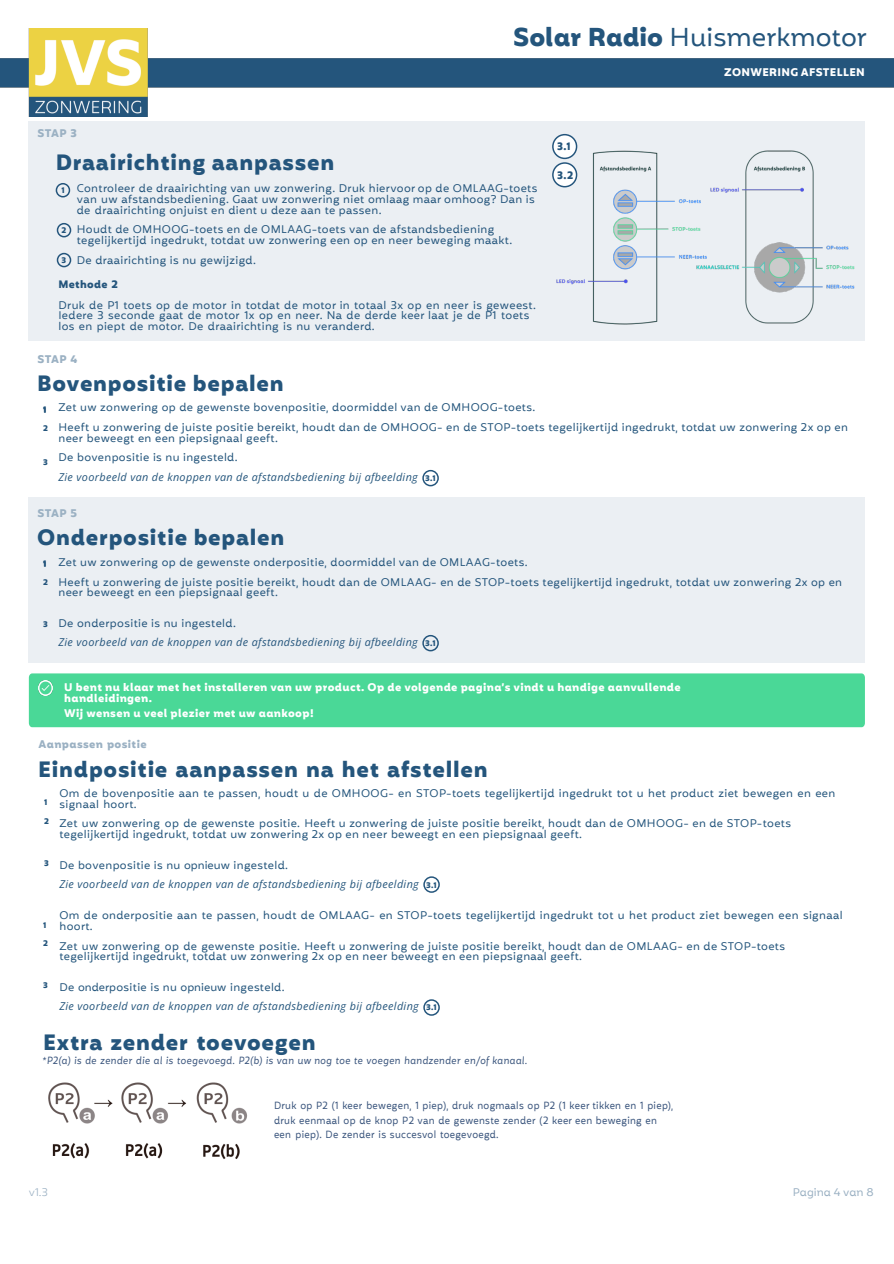
<style>
.page{position:relative;width:894px;height:1264px;background:#fff}
.page>*{position:absolute;margin:0;border:0;box-sizing:border-box;transform-origin:0 0}
.t1{font:25.2px "Mohr Alt";color:#24557c}
.t2{font:700 21.6px "Mohr";letter-spacing:.035em;color:#24557c}
.t3{font:10.8px/10.8px "Mohr";letter-spacing:.035em;color:#24557c}
.t4{font:italic 10.8px "Open Sans";letter-spacing:.035em;color:#24557c}
.t5{font:700 10.8px/10.8px "Mohr Alt";letter-spacing:.035em;color:#fff}
.t6{font:700 10.8px "Mohr Alt";letter-spacing:.035em;color:#9bb1c3}
.t7{font:10.8px "Mohr Alt";color:#9bb1c3}
.t8{font:300 10.8px "Mohr";color:#9bb1c3}
.t9{font:700 10.5px "Mohr";letter-spacing:.035em;color:#24557c}
.t10{font:700 10.5px "Mohr";letter-spacing:.035em;color:#24557c;scale:.95 1}
.t11{font:10.2px/14.5px "Mohr";letter-spacing:.03em;color:#39547c;scale:.91 1}
.t12{font:italic 10.2px "Mohr";letter-spacing:.03em;color:#39547c;scale:.91 1}
.t13{font:700 7.95px "Mohr";color:#24557c}
.s1{font-weight:700}
.s2{font-weight:700;font-size:7.95px}
.s3{font-family:"Mohr";font-weight:700;font-style:normal;font-size:7.95px}
</style>
<div class="page">
<img style="left:0;top:29px;width:893px;height:87px">
<div style="left:29px;top:673px;width:835px;height:54px;background:#4ad897"></div>
<img style="left:38px;top:680px;width:15px;height:15px">
<svg style="left:422px;top:470px;width:16px;height:16px"></svg>
<svg style="left:423px;top:876px;width:16px;height:16px"></svg>
<svg style="left:423px;top:999px;width:16px;height:16px"></svg>
<div style="left:29px;top:497px;width:835px;height:165px;background:#ebeff3"></div>
<svg style="left:422px;top:634px;width:16px;height:17px"></svg>
<div style="left:29px;top:121px;width:835px;height:219px;background:#ebeff3"></div>
<img style="left:556px;top:144px;width:138px;height:181px">
<svg style="left:552px;top:134px;width:25px;height:53px"></svg>
<img style="left:694px;top:150px;width:161px;height:174px">
<svg style="left:57px;top:223px;width:14px;height:14px"></svg>
<svg style="left:57px;top:253px;width:14px;height:14px"></svg>
<svg style="left:56px;top:183px;width:14px;height:14px"></svg>
<img style="left:48px;top:1082px;width:200px;height:77px">
<p class="t6" style="left:38px;top:126px;width:41px">STAP 3</p>
<h1 class="t1" style="left:513px;top:22px;width:355px"><span class="s1">Solar Radio</span> Huismerkmotor</h1>
<p class="t5" style="left:724px;top:67px;width:142px">ZONWERING AFSTELLEN</p>
<h2 class="t2" style="left:56px;top:150px;width:280px">Draairichting aanpassen</h2>
<p class="t3" style="left:77px;top:183px;width:462px;text-indent:-15px"><sub>1</sub> Controleer de draairichting van uw zonwering. Druk hiervoor op de OMLAAG-toets van uw afstandsbediening. Gaat uw zonwering niet omlaag maar omhoog? Dan is de draairichting onjuist en dient u deze aan te passen.</p>
<p class="t3" style="left:77px;top:224px;width:437px;text-indent:-15px"><span class="s2">2</span> Houdt de OMHOOG-toets en de OMLAAG-toets van de afstandsbediening tegelijkertijd ingedrukt, totdat uw zonwering een op en neer beweging maakt.</p>
<p class="t3" style="left:62px;top:254px;width:196px"><span class="s2">3</span> De draairichting is nu gewijzigd.</p>
<p class="t9" style="left:58px;top:278px;width:61px">Methode 2</p>
<p class="t3" style="left:58px;top:299px;width:479px">Druk de P1 toets op de motor in totdat de motor in totaal 3x op en neer is geweest.<br>Iedere 3 seconde gaat de motor 1x op en neer. Na de derde keer laat je de P1 toets los en piept de motor. De draairichting is nu veranderd.</p>
<p class="t6" style="left:38px;top:353px;width:41px">STAP 4</p>
<h2 class="t2" style="left:37px;top:371px;width:248px">Bovenpositie bepalen</h2>
<p class="t10" style="left:557px;top:140px;width:16px">3.1</p>
<p class="t10" style="left:557px;top:169px;width:18px">3.2</p>
<p class="t13" style="left:43px;top:405px;width:5px">1</p>
<p class="t13" style="left:43px;top:423px;width:6px">2</p>
<p class="t13" style="left:43px;top:457px;width:6px">3</p>
<p class="t3" style="left:58px;top:398px;width:790px;line-height:19.5px">Zet uw zonwering op de gewenste bovenpositie, doormiddel van de OMHOOG-toets.<br>Heeft u zonwering de juiste positie bereikt, houdt dan de OMHOOG- en de STOP-toets tegelijkertijd ingedrukt, totdat uw zonwering 2x op en</p>
<p class="t3" style="left:58px;top:428px;width:221px;line-height:19.5px">neer beweegt en een piepsignaal geeft.<br>De bovenpositie is nu ingesteld.</p>
<p class="t4" style="left:58px;top:469px;width:378px">Zie voorbeeld van de knoppen van de afstandsbediening bij afbeelding <span class="s3">3.1</span></p>
<p class="t6" style="left:38px;top:507px;width:41px">STAP 5</p>
<h2 class="t2" style="left:37px;top:525px;width:248px">Onderpositie bepalen</h2>
<p class="t13" style="left:43px;top:558px;width:5px">1</p>
<p class="t13" style="left:43px;top:577px;width:6px">2</p>
<p class="t13" style="left:43px;top:619px;width:6px">3</p>
<p class="t3" style="left:58px;top:552px;width:784px;line-height:19.5px">Zet uw zonwering op de gewenste onderpositie, doormiddel van de OMLAAG-toets.<br>Heeft u zonwering de juiste positie bereikt, houdt dan de OMLAAG- en de STOP-toets tegelijkertijd ingedrukt, totdat uw zonwering 2x op en</p>
<p class="t3" style="left:58px;top:587px;width:221px">neer beweegt en een piepsignaal geeft.</p>
<p class="t3" style="left:58px;top:617px;width:179px">De onderpositie is nu ingesteld.</p>
<p class="t4" style="left:58px;top:634px;width:378px">Zie voorbeeld van de knoppen van de afstandsbediening bij afbeelding <span class="s3">3.1</span></p>
<p class="t5" style="left:64px;top:682px;width:617px">U bent nu klaar met het installeren van uw product. Op de volgende pagina’s vindt u handige aanvullende handleidingen.</p>
<p class="t5" style="left:64px;top:707px;width:251px">Wij wensen u veel plezier met uw aankoop!</p>
<p class="t6" style="left:39px;top:738px;width:109px">Aanpassen positie</p>
<h2 class="t2" style="left:38px;top:756px;width:450px">Eindpositie aanpassen na het afstellen</h2>
<p class="t13" style="left:44px;top:797px;width:5px">1</p>
<p class="t13" style="left:44px;top:816px;width:6px">2</p>
<p class="t13" style="left:44px;top:858px;width:6px">3</p>
<p class="t13" style="left:43px;top:920px;width:5px">1</p>
<p class="t13" style="left:43px;top:938px;width:6px">2</p>
<p class="t13" style="left:43px;top:980px;width:6px">3</p>
<p class="t3" style="left:59px;top:787px;width:777px">Om de bovenpositie aan te passen, houdt u de OMHOOG- en STOP-toets tegelijkertijd ingedrukt tot u het product ziet bewegen en een signaal hoort.</p>
<p class="t3" style="left:59px;top:818px;width:732px">Zet uw zonwering op de gewenste positie. Heeft u zonwering de juiste positie bereikt, houdt dan de OMHOOG- en de STOP-toets tegelijkertijd ingedrukt, totdat uw zonwering 2x op en neer beweegt en een piepsignaal geeft.</p>
<p class="t3" style="left:59px;top:859px;width:230px">De bovenpositie is nu opnieuw ingesteld.</p>
<p class="t4" style="left:59px;top:876px;width:378px">Zie voorbeeld van de knoppen van de afstandsbediening bij afbeelding <span class="s3">3.1</span></p>
<p class="t3" style="left:59px;top:909px;width:784px">Om de onderpositie aan te passen, houdt de OMLAAG- en STOP-toets tegelijkertijd ingedrukt tot u het product ziet bewegen een signaal hoort.</p>
<p class="t3" style="left:59px;top:940px;width:727px">Zet uw zonwering op de gewenste positie. Heeft u zonwering de juiste positie bereikt, houdt dan de OMLAAG- en de STOP-toets tegelijkertijd ingedrukt, totdat uw zonwering 2x op en neer beweegt en een piepsignaal geeft.</p>
<p class="t3" style="left:59px;top:981px;width:226px">De onderpositie is nu opnieuw ingesteld.</p>
<p class="t4" style="left:59px;top:998px;width:378px">Zie voorbeeld van de knoppen van de afstandsbediening bij afbeelding <span class="s3">3.1</span></p>
<h2 class="t2" style="left:43px;top:1029px;width:274px">Extra zender toevoegen</h2>
<p class="t12" style="left:42px;top:1054px;width:534px">*P2(a) is de zender die al is toegevoegd. P2(b) is van uw nog toe te voegen handzender en/of kanaal.</p>
<p class="t11" style="left:274px;top:1098px;width:440px">Druk op P2 (1 keer bewegen, 1 piep), druk nogmaals op P2 (1 keer tikken en 1 piep), druk eenmaal op de knop P2 van de gewenste zender (2 keer een beweging en een piep). De zender is succesvol toegevoegd.</p>
<p class="t8" style="left:29px;top:1185px;width:21px">v1.3</p>
<p class="t7" style="left:792px;top:1185px;width:82px">Pagina 4 van 8</p>
</div>
